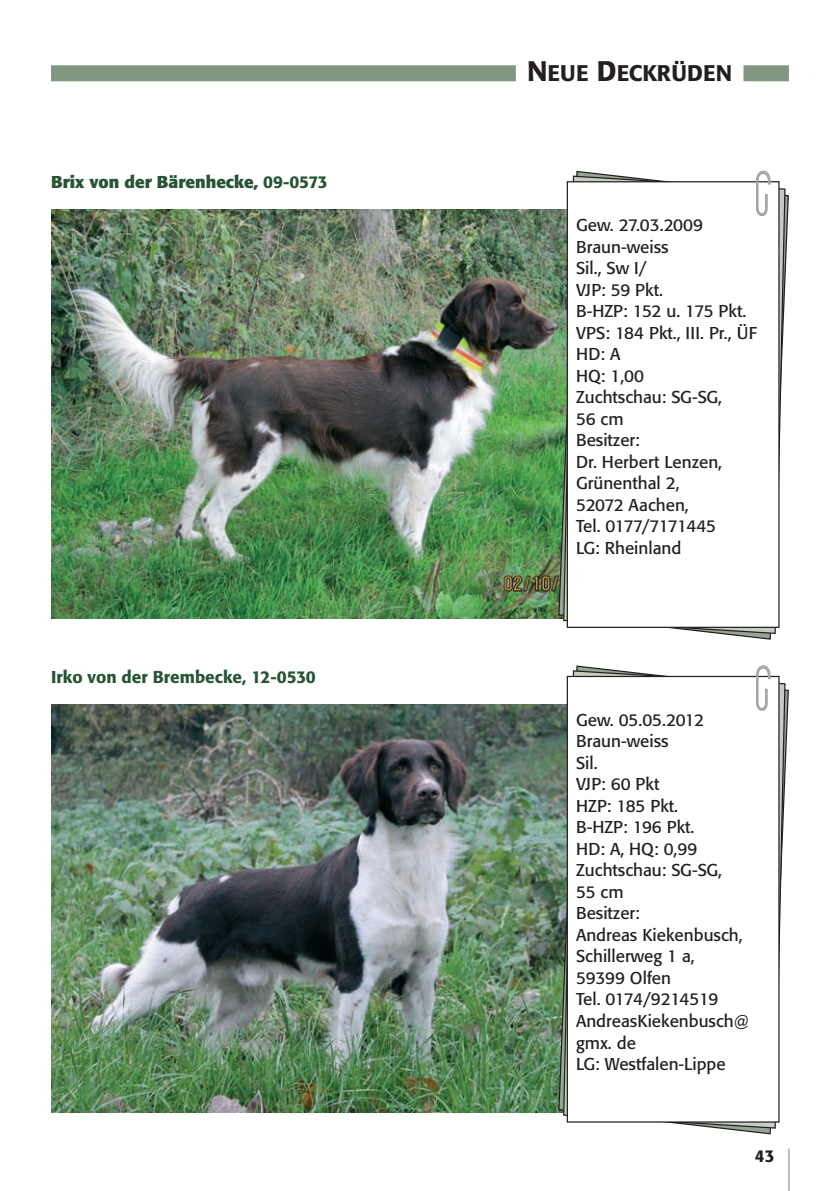
<style>
.page{position:relative;width:840px;height:1191px;background:#fff}
.page>*{position:absolute;margin:0;border:0;box-sizing:border-box;transform-origin:0 0}
.t1{font:22.4px "Formata Medium SC800";color:#231f20}
.t2{font:17px/21.6px "Formata";color:#231f20}
.t3{font:700 17px "Formata";color:#265434}
.t4{font:500 17px "Formata";color:#265434}
.t5{font:500 17px "Formata";color:#231f20}
.s1{font-weight:500}
.s2{font-size:28px}
</style>
<div class="page">
<hr style="left:787px;top:1148px;width:2px;height:43px;background:#bcbdc0">
<div style="left:51px;top:65px;width:737px;height:16px;background:#819681"></div>
<div style="left:515px;top:64px;width:228px;height:18px;background:#fff"></div>
<img style="left:51px;top:210px;width:490px;height:408px">
<img style="left:541px;top:170px;width:230px;height:470px">
<img style="left:554px;top:171px;width:235px;height:467px">
<div style="left:567px;top:182px;width:211px;height:445px;background:#fff"></div>
<div style="left:566px;top:181px;width:213px;height:447px;border:1px solid #231f20"></div>
<svg style="left:755px;top:170px;width:15px;height:47px"></svg>
<img style="left:51px;top:704px;width:490px;height:409px">
<img style="left:541px;top:665px;width:230px;height:470px">
<svg style="left:554px;top:666px;width:235px;height:467px"></svg>
<div style="left:567px;top:676px;width:211px;height:446px;background:#fff"></div>
<div style="left:566px;top:676px;width:213px;height:446px;border:1px solid #231f20"></div>
<svg style="left:755px;top:665px;width:15px;height:46px"></svg>
<p class="t3" style="left:51px;top:171px;width:278px">Brix von der Bärenhecke, <span class="s1">09-0573</span></p>
<p class="t4" style="left:51px;top:666px;width:266px">Irko von der Brembecke, 12-0530</p>
<h1 class="t1" style="left:527px;top:60px;width:206px"><span class="s2">N</span>EUE <span class="s2">D</span>ECKRÜDEN</h1>
<p class="t2" style="left:575px;top:214px;width:182px">Gew. 27.03.2009<br>Braun-weiss<br>Sil., Sw I/<br>VJP: 59 Pkt.<br>B-HZP: 152 u. 175 Pkt.<br>VPS: 184 Pkt., III. Pr., ÜF<br>HD: A<br>HQ: 1,00<br>Zuchtschau: SG-SG,<br>56 cm<br>Besitzer:<br>Dr. Herbert Lenzen,<br>Grünenthal 2,<br>52072 Aachen,<br>Tel. 0177/7171445<br>LG: Rheinland</p>
<p class="t2" style="left:575px;top:709px;width:174px">Gew. 05.05.2012<br>Braun-weiss<br>Sil.<br>VJP: 60 Pkt<br>HZP: 185 Pkt.<br>B-HZP: 196 Pkt.<br>HD: A, HQ: 0,99<br>Zuchtschau: SG-SG,<br>55 cm<br>Besitzer:<br>Andreas Kiekenbusch,<br>Schillerweg 1 a,<br>59399 Olfen<br>Tel. 0174/9214519<br>AndreasKiekenbusch@ gmx. de<br>LG: Westfalen-Lippe</p>
<p class="t5" style="left:754px;top:1145px;width:21px">43</p>
</div>
